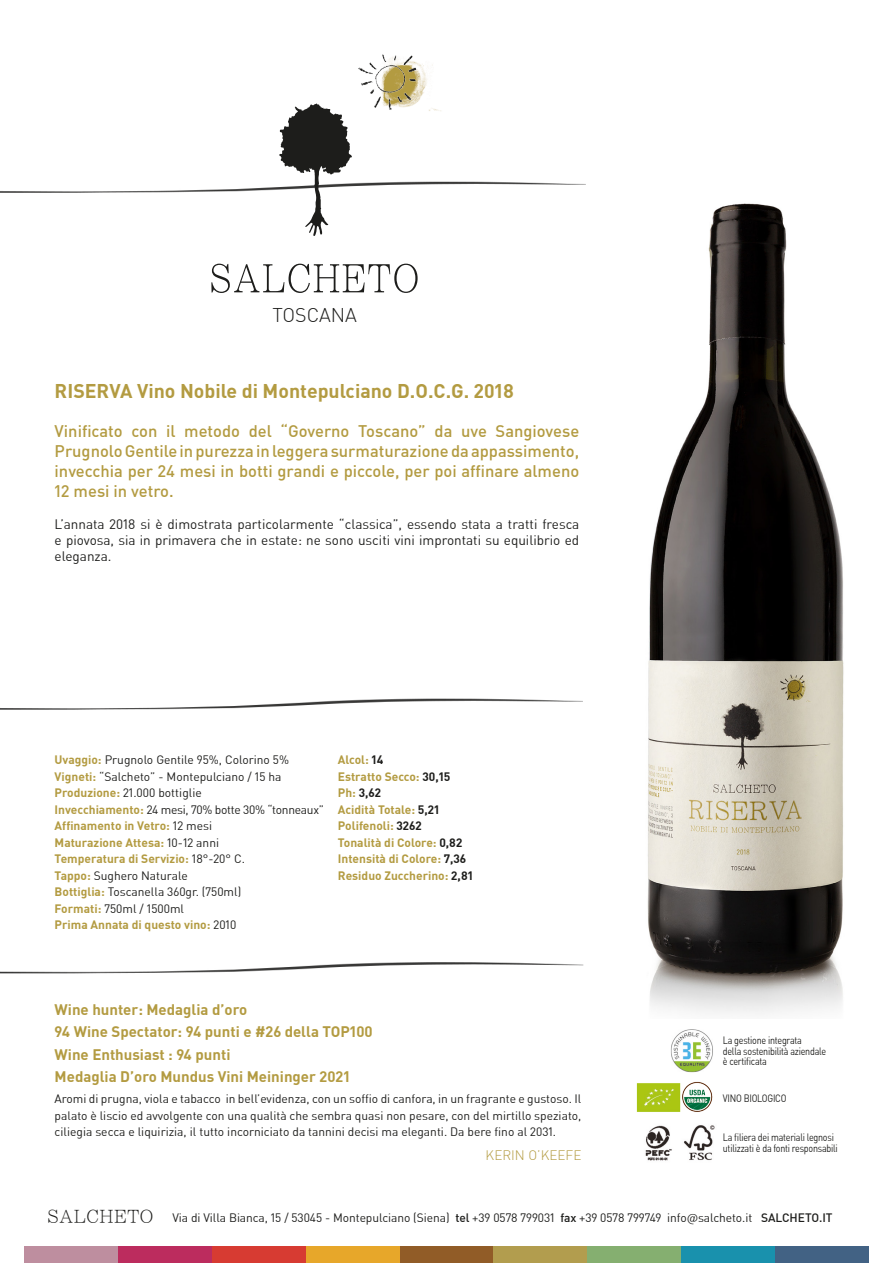
<style>
.page{position:relative;width:893px;height:1263px;background:#fff}
.page>*{position:absolute;margin:0;border:0;box-sizing:border-box;transform-origin:0 0}
.t1{font:700 19.5px "NGCDIN On Air";color:#b39b41}
.t2{font:300 19.5px "NGCDIN On Air";color:#1d1d1b}
.t3{font:18.75px "Li Song Pro";letter-spacing:.06em;color:#1d1d1b}
.t4{font:500 16.5px/19.8px "NGCDIN On Air";color:#b39b41;text-align:justify}
.t5{font:700 15px "NGCDIN On Air";color:#b39b41}
.t6{font:13.5px/16.2px "NGCDIN On Air";color:#1d1d1b;text-align:justify}
.t7{font:300 13.5px "NGCDIN On Air";color:#b39b41}
.t8{font:12px/16.5px "NGCDIN On Air";color:#1d1d1b;text-align:justify}
.t9{font:700 12px "NGCDIN On Air";color:#b39b41}
.t10{font:12px "NGCDIN On Air";letter-spacing:-.025em;color:#1d1d1b}
.t11{font:700 12px "NGCDIN On Air";color:#1d1d1b}
.t12{font:10.5px/10.5px "NGCDIN On Air";letter-spacing:-.025em;color:#1d1d1b;scale:.85 1}
.s1{font-weight:700;color:#b39b41}
.s2{font-weight:400;color:#1d1d1b}
.s3{color:#1d1d1b}
.s4{color:#b39b41}
.s5{font-weight:500}
</style>
<div class="page">
<img style="left:0;top:962px;width:584px;height:12px">
<img style="left:0;top:698px;width:583px;height:12px">
<img style="left:647px;top:203px;width:197px;height:811px">
<img style="left:636px;top:1081px;width:77px;height:31px">
<img style="left:670px;top:1029px;width:43px;height:44px">
<img style="left:645px;top:1125px;width:70px;height:36px">
<img style="left:358px;top:54px;width:83px;height:57px">
<img style="left:0;top:181px;width:727px;height:38px">
<svg style="left:279px;top:103px;width:73px;height:133px"></svg>
<svg style="left:211px;top:264px;width:207px;height:29px"></svg>
<div style="left:24px;top:1246px;width:94px;height:17px;background:#be8e9f"></div>
<div style="left:118px;top:1246px;width:94px;height:17px;background:#bc2c5e"></div>
<div style="left:212px;top:1246px;width:94px;height:17px;background:#d73b32"></div>
<div style="left:306px;top:1246px;width:94px;height:17px;background:#e7a72a"></div>
<div style="left:400px;top:1246px;width:93px;height:17px;background:#915c27"></div>
<div style="left:493px;top:1246px;width:94px;height:17px;background:#b29d4e"></div>
<div style="left:587px;top:1246px;width:94px;height:17px;background:#85af70"></div>
<div style="left:681px;top:1246px;width:94px;height:17px;background:#1991ad"></div>
<div style="left:775px;top:1246px;width:94px;height:17px;background:#426284"></div>
<p class="t2" style="left:272px;top:304px;width:86px">TOSCANA</p>
<p class="t1" style="left:55px;top:380px;width:461px">RISERVA Vino Nobile di Montepulciano D.O.C.G. 2018</p>
<p class="t4" style="left:55px;top:422px;width:526px">Vinificato con il metodo del “Governo Toscano” da uve Sangiovese Prugnolo Gentile in purezza in leggera surmaturazione da appassimento, invecchia per 24 mesi in botti grandi e piccole, per poi affinare almeno 12 mesi in vetro.</p>
<p class="t6" style="left:55px;top:516px;width:526px">L’annata 2018 si è dimostrata particolarmente “classica”, essendo stata a tratti fresca e piovosa, sia in primavera che in estate: ne sono usciti vini improntati su equilibrio ed eleganza.</p>
<p class="t8" style="left:55px;top:752px;width:236px"><span class="s1">Uvaggio:</span> Prugnolo Gentile 95%, Colorino 5%</p>
<p class="t8" style="left:55px;top:768px;width:228px"><span class="s1">Vigneti:</span> “Salcheto” - Montepulciano / 15 ha</p>
<p class="t8" style="left:55px;top:785px;width:149px"><span class="s1">Produzione:</span> 21.000 bottiglie</p>
<p class="t10" style="left:55px;top:803px;width:271px"><span class="s1">Invecchiamento:</span> 24 mesi, 70% botte 30% “tonneaux”</p>
<p class="t9" style="left:55px;top:819px;width:159px">Affinamento in Vetro: <span class="s2">12 mesi</span></p>
<p class="t9" style="left:55px;top:836px;width:166px">Maturazione Attesa: <span class="s2">10-12 anni</span></p>
<p class="t9" style="left:55px;top:852px;width:192px">Temperatura di Servizio: <span class="s2">18°-20° C.</span></p>
<p class="t8" style="left:55px;top:867px;width:135px"><span class="s1">Tappo:</span> Sughero Naturale</p>
<p class="t8" style="left:55px;top:884px;width:188px"><span class="s1">Bottiglia:</span> Toscanella 360gr. (750ml)</p>
<p class="t8" style="left:55px;top:900px;width:131px"><span class="s1">Formati:</span> 750ml / 1500ml</p>
<p class="t9" style="left:55px;top:918px;width:183px">Prima Annata di questo vino: <span class="s2">2010</span></p>
<p class="t9" style="left:338px;top:753px;width:47px">Alcol: <span class="s3">14</span></p>
<p class="t9" style="left:338px;top:770px;width:114px">Estratto Secco: <span class="s3">30,15</span></p>
<p class="t11" style="left:338px;top:786px;width:45px"><span class="s4">Ph:</span> 3,62</p>
<p class="t9" style="left:338px;top:803px;width:103px">Acidità Totale: <span class="s3">5,21</span></p>
<p class="t9" style="left:338px;top:819px;width:86px">Polifenoli: <span class="s3">3262</span></p>
<p class="t9" style="left:338px;top:836px;width:126px">Tonalità di Colore: <span class="s3">0,82</span></p>
<p class="t9" style="left:338px;top:852px;width:130px">Intensità di Colore: <span class="s3">7,36</span></p>
<p class="t9" style="left:338px;top:869px;width:136px">Residuo Zuccherino: <span class="s3">2,81</span></p>
<p class="t5" style="left:55px;top:1001px;width:194px">Wine hunter: Medaglia d’oro</p>
<p class="t5" style="left:55px;top:1023px;width:319px">94 Wine Spectator: 94 punti e #26 della TOP100</p>
<p class="t5" style="left:55px;top:1046px;width:177px">Wine Enthusiast : 94 punti</p>
<p class="t5" style="left:55px;top:1068px;width:297px">Medaglia D’oro Mundus Vini Meininger 2021</p>
<p class="t8" style="left:55px;top:1091px;width:528px">Aromi di prugna, viola e tabacco in bell’evidenza, con un soffio di canfora, in un fragrante e gustoso. Il palato è liscio ed avvolgente con una qualità che sembra quasi non pesare, con del mirtillo speziato, ciliegia secca e liquirizia, il tutto incorniciato da tannini decisi ma eleganti. Da bere fino al 2031.</p>
<p class="t7" style="left:486px;top:1147px;width:97px">KERIN O’KEEFE</p>
<p class="t12" style="left:723px;top:1035px;width:95px">La gestione integrata</p>
<p class="t12" style="left:723px;top:1046px;width:123px">della sostenibilità aziendale</p>
<p class="t12" style="left:723px;top:1056px;width:53px">è certificata</p>
<p class="t12" style="left:723px;top:1093px;width:76px">VINO BIOLOGICO</p>
<p class="t12" style="left:723px;top:1132px;width:137px">La filiera dei materiali legnosi utilizzati è da fonti responsabili</p>
<p class="t3" style="left:48px;top:1207px;width:107px">SALCHETO</p>
<p class="t8" style="left:172px;top:1209px;width:662px">Via di Villa Bianca, 15 / 53045 - Montepulciano (Siena) <span class="s5">tel</span> +39 0578 799031 <span class="s5">fax</span> +39 0578 799749 info@salcheto.it <span class="s5">SALCHETO.IT</span></p>
</div>
